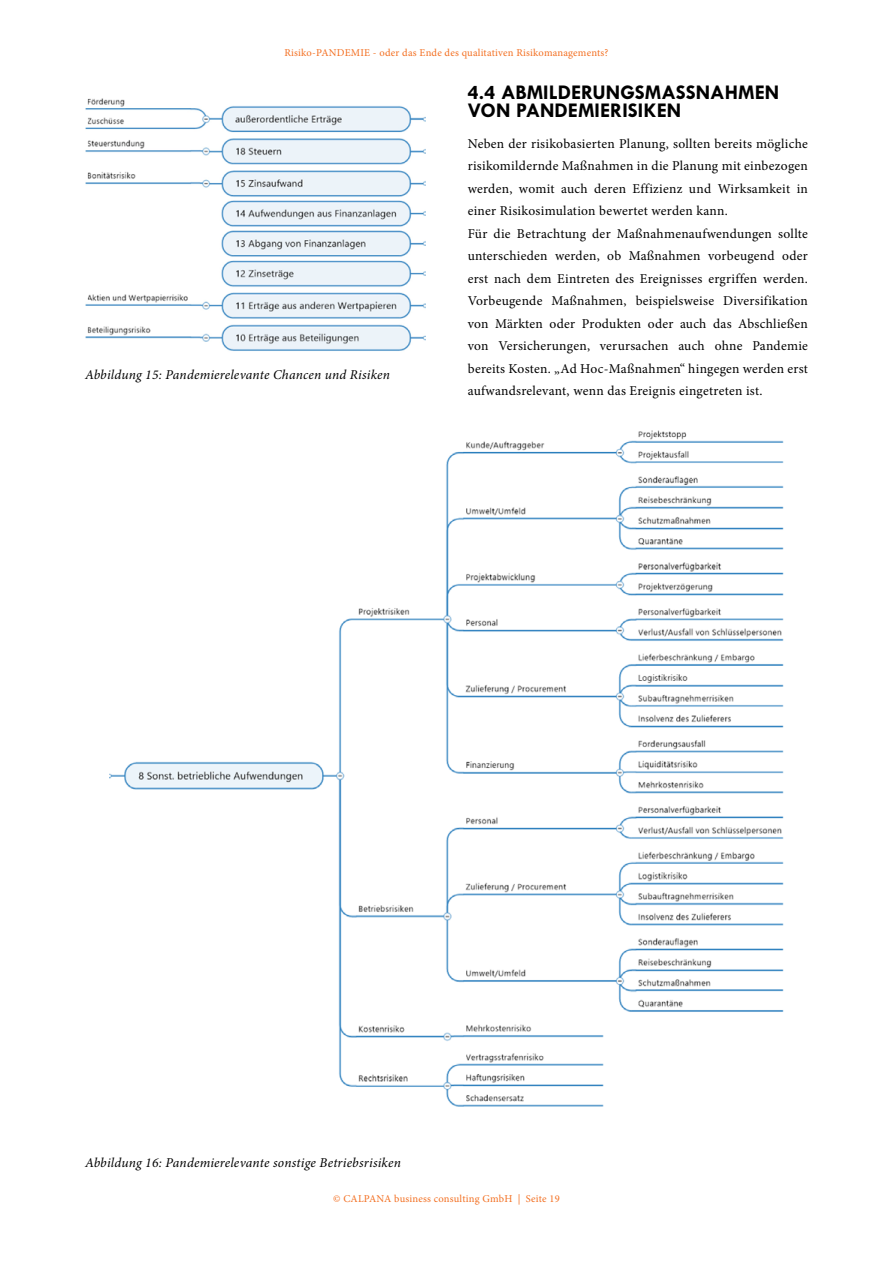
<style>
.page{position:relative;width:893px;height:1263px;background:#fff}
.page>*{position:absolute;margin:0;border:0;box-sizing:border-box;transform-origin:0 0}
.t1{font:700 21px/18px "Tw Cen MT Std";color:#000}
.t2{font:13.5px/22.5px "Minion Pro";letter-spacing:.02em;color:#000}
.t3{font:italic 13.5px "Minion Pro";letter-spacing:.015em;color:#000}
.t4{font:10.5px "Minion Pro";letter-spacing:.02em;color:#f36f21}
</style>
<div class="page">
<img style="left:85px;top:98px;width:340px;height:253px">
<img style="left:109px;top:430px;width:675px;height:677px">
<p class="t4" style="left:284px;top:46px;width:326px">Risiko-PANDEMIE - oder das Ende des qualitativen Risikomanagements?</p>
<p class="t3" style="left:85px;top:365px;width:307px">Abbildung 15: Pandemierelevante Chancen und Risiken</p>
<h1 class="t1" style="left:468px;top:83px;width:313px">4.4 ABMILDERUNGSMASSNAHMEN<br>VON PANDEMIERISIKEN</h1>
<p class="t2" style="left:468px;top:132px;width:342px">Neben der risikobasierten Planung, sollten bereits mögliche risikomildernde Maßnahmen in die Planung mit einbezogen werden, womit auch deren Effizienz und Wirksamkeit in einer Risikosimulation bewertet werden kann.<br>Für die Betrachtung der Maßnahmenaufwendungen sollte unterschieden werden, ob Maßnahmen vorbeugend oder erst nach dem Eintreten des Ereignisses ergriffen werden.<br>Vorbeugende Maßnahmen, beispielsweise Diversifikation von Märkten oder Produkten oder auch das Abschließen von Versicherungen, verursachen auch ohne Pandemie bereits Kosten. „Ad Hoc-Maßnahmen“ hingegen werden erst aufwandsrelevant, wenn das Ereignis eingetreten ist.</p>
<p class="t3" style="left:85px;top:1153px;width:317px">Abbildung 16: Pandemierelevante sonstige Betriebsrisiken</p>
<p class="t4" style="left:333px;top:1192px;width:228px">© CALPANA business consulting GmbH | Seite 19</p>
</div>
